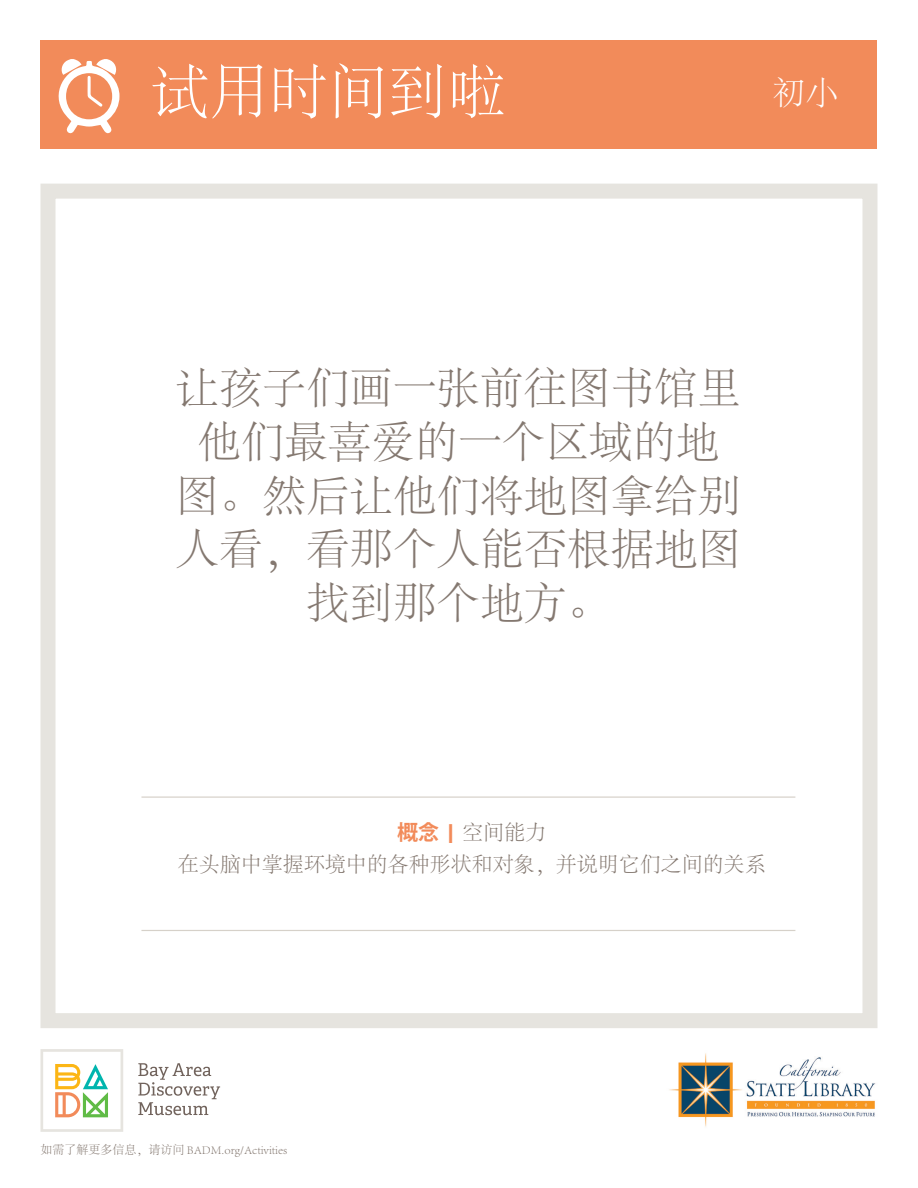
<style>
.page{position:relative;width:918px;height:1188px;background:#fff}
.page>*{position:absolute;margin:0;border:0;box-sizing:border-box;transform-origin:0 0}
.t1{font:300 59.25px "Adobe Song Std";color:#fff}
.t2{font:300 43.5px/54px "Adobe Song Std";color:#847870;text-align:center}
.t3{font:300 33px "Adobe Song Std";color:#fff}
.t4{font:300 21px/31.5px "Adobe Song Std";color:#847870;text-align:center}
.t5{font:300 12px "Adobe Song Std";color:#847870}
.s1{font-family:"Koz Go Pr 6 N";font-weight:700;color:#f28b5a}
.s2{font-family:"Adelle PE";font-weight:700;color:#f28b5a}
</style>
<div class="page">
<div style="left:40px;top:184px;width:838px;height:844px;border:15px solid #e6e4df"></div>
<div style="left:40px;top:40px;width:838px;height:109px;background:#f28b5a"></div>
<svg style="left:58px;top:59px;width:62px;height:75px"></svg>
<hr style="left:141px;top:796px;width:654px;height:2px;background:#d6d1c9">
<hr style="left:141px;top:930px;width:654px;height:1px;background:#d6d1c9">
<svg style="left:138px;top:1063px;width:82px;height:52px"></svg>
<svg style="left:40px;top:1049px;width:83px;height:83px"></svg>
<img style="left:669px;top:1053px;width:207px;height:74px">
<h1 class="t1" style="left:150px;top:60px;width:357px">试用时间到啦</h1>
<p class="t3" style="left:772px;top:75px;width:67px">初小</p>
<p class="t2" style="left:176px;top:362px;width:567px">让孩子们画一张前往图书馆里他们最喜爱的一个区域的地图。然后让他们将地图拿给别人看，看那个人能否根据地图找到那个地方。</p>
<p class="t4" style="left:178px;top:818px;width:589px"><span class="s1">概念</span> <span class="s2">|</span> 空间能力<br>在头脑中掌握环境中的各种形状和对象，并说明它们之间的关系</p>
<p class="t5" style="left:40px;top:1144px;width:248px">如需了解更多信息，请访问 BADM.org/Activities</p>
</div>
